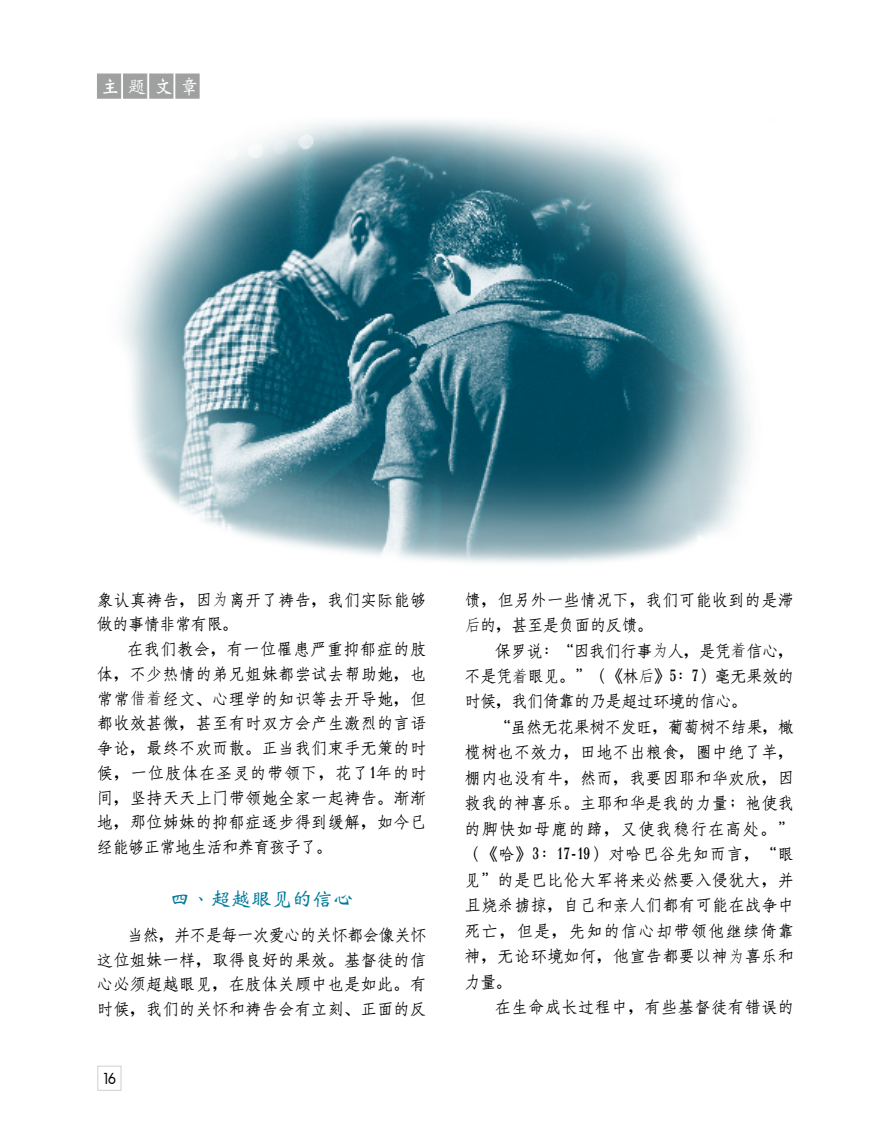
<style>
.page{position:relative;width:891px;height:1134px;background:#fff}
.page>*{position:absolute;margin:0;border:0;box-sizing:border-box;transform-origin:0 0}
.t1{font:21px "Han Wang Wei Bei Medium Gb 5";color:#007a9a}
.t2{font:19.5px "Han Wang Wei Bei Medium Gb 5";color:#fff}
.t3{font:16.5px/25.5px "Han Wang Fang Song Medium Gb 5";letter-spacing:.05em;color:#000;text-align:justify;scale:.95 1}
.t4{font:14.85px "Futura Md";color:#000;scale:.91 1}
.s1{font-family:"Fang Song"}
</style>
<div class="page">
<img style="left:122px;top:120px;width:629px;height:443px">
<div style="left:176px;top:74px;width:23px;height:24px;background:#9fa0a0"></div>
<div style="left:150px;top:74px;width:23px;height:24px;background:#9fa0a0"></div>
<div style="left:123px;top:74px;width:24px;height:24px;background:#9fa0a0"></div>
<div style="left:97px;top:74px;width:24px;height:24px;background:#9fa0a0"></div>
<p class="t2" style="left:101px;top:75px;width:100px">主題文章</p>
<p class="t3" style="left:97px;top:587px;width:348px;line-height:24.8px">象認真禱告，因<span class="s1">为</span>離開了禱告，我們實際能夠做的事情非常有限。</p>
<p class="t3" style="left:97px;top:637px;width:348px;line-height:24.8px;text-indent:30px">在我們教會，有一位罹患嚴重抑郁癥的肢體，不少熱情的弟兄姐妹都嘗試去幫助她，也常常<span class="s1">借着</span>經文、心理學的知識等去開導她，但都收效甚微，甚至有時雙方會產生激烈的言語爭論，最終不歡而散。正當我們束手無策的時候，一位肢體在聖靈的帶領下，花了1年的時間，堅持天天上門帶領她全家一起禱告。漸漸地，那位姊妹的抑郁癥逐步得到緩解，如今已經能夠正常地生活和養育孩子了。</p>
<p class="t1" style="left:170px;top:887px;width:185px">四、超越眼見的信心</p>
<p class="t3" style="left:97px;top:923px;width:348px;line-height:24.8px;text-indent:30px">當然，並不是每一次愛心的關懷都會像關懷這位姐妹一樣，取得良好的果效。基督徒的信心必須超越眼見，在肢體關顧中也是如此。有時候，我們的關懷和禱告會有立刻、正面的反</p>
<p class="t4" style="left:102px;top:1068px;width:17px">16</p>
<p class="t3" style="left:465px;top:587px;width:348px">饋，但另外一些情況下，我們可能收到的是滯<span class="s1">后</span>的，甚至是負面的反饋。</p>
<p class="t3" style="left:465px;top:638px;width:348px;text-indent:30px">保羅說：“因我們行事<span class="s1">为</span>人，是憑<span class="s1">着</span>信心，不是憑<span class="s1">着</span>眼見。”（《林<span class="s1">后</span>》5：7）毫無果效的時候，我們倚靠的乃是超過環境的信心。</p>
<p class="t3" style="left:465px;top:714px;width:348px;text-indent:30px">“雖然無花果樹不發旺，葡萄樹不結果，橄欖樹也不效力，田地不出糧食，圈中絕了羊，棚內也沒有牛，然而，我要因耶和華歡欣，因救我的神喜樂。主耶和華是我的力量；祂使我的腳快如母鹿的蹄，又使我穩行在高處。”（《哈》3：17-19）對哈巴谷先知而言，“眼見”的是巴比倫大軍將來必然要入侵猶大，並且燒殺擄掠，自己和親人們都有可能在戰爭中死亡，但是，先知的信心卻帶領他繼續倚靠神，無論環境如何，他宣告都要以神<span class="s1">为</span>喜樂和力量。</p>
<p class="t3" style="left:495px;top:995px;width:316px">在生命成長過程中，有些基督徒有錯誤的</p>
</div>
